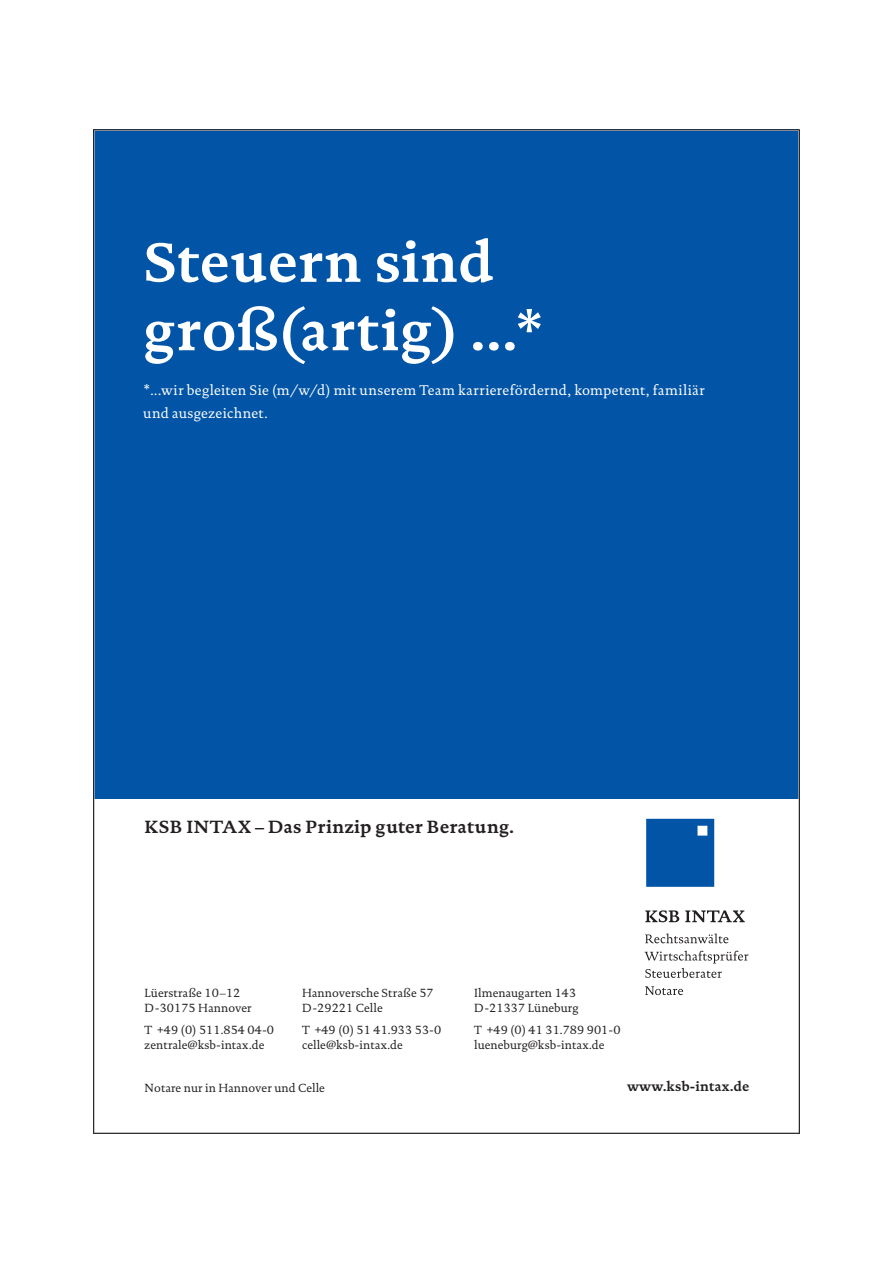
<style>
.page{position:relative;width:893px;height:1263px;background:#fff}
.page>*{position:absolute;margin:0;border:0;box-sizing:border-box;transform-origin:0 0}
.t1{font:700 57px/68.4px "DTL Documenta TOT";letter-spacing:.01em;color:#fff}
.t2{font:700 18px "DTL Documenta TOT";letter-spacing:.025em;color:#231f20}
.t3{font:14.25px/22.5px "DTL Documenta TOT";letter-spacing:.025em;color:#fff}
.t4{font:700 13.5px "DTL Documenta TOT";letter-spacing:.01em;color:#231f20}
.t5{font:12px/15px "DTL Documenta TOT";letter-spacing:.005em;color:#231f20}
</style>
<div class="page">
<div style="left:94px;top:130px;width:705px;height:669px;background:#0154a6"></div>
<svg style="left:645px;top:910px;width:34px;height:12px"></svg>
<svg style="left:685px;top:910px;width:60px;height:12px"></svg>
<svg style="left:645px;top:933px;width:83px;height:10px"></svg>
<svg style="left:645px;top:951px;width:103px;height:27px"></svg>
<svg style="left:645px;top:986px;width:38px;height:9px"></svg>
<div style="left:646px;top:819px;width:68px;height:68px;background:#0154a6"></div>
<h1 class="t1" style="left:143px;top:227px;width:403px">Steuern sind groß(artig) ...*</h1>
<p class="t3" style="left:143px;top:379px;width:563px">*...wir begleiten Sie (m/w/d) mit unserem Team karrierefördernd, kompetent, familiär und ausgezeichnet.</p>
<h2 class="t2" style="left:145px;top:815px;width:371px">KSB INTAX – Das Prinzip guter Beratung.</h2>
<p class="t5" style="left:145px;top:985px;width:109px">Lüerstraße 10–12<br>D-30175 Hannover</p>
<p class="t5" style="left:145px;top:1022px;width:131px">T +49 (0) 511.854 04-0 zentrale@ksb-intax.de</p>
<p class="t5" style="left:302px;top:985px;width:133px">Hannoversche Straße 57<br>D-29221 Celle</p>
<p class="t5" style="left:302px;top:1022px;width:141px">T +49 (0) 51 41.933 53-0 celle@ksb-intax.de</p>
<p class="t5" style="left:474px;top:985px;width:106px">Ilmenaugarten 143<br>D-21337 Lüneburg</p>
<p class="t5" style="left:474px;top:1022px;width:148px">T +49 (0) 41 31.789 901-0 lueneburg@ksb-intax.de</p>
<p class="t5" style="left:145px;top:1080px;width:182px">Notare nur in Hannover und Celle</p>
<p class="t4" style="left:627px;top:1078px;width:124px">www.ksb-intax.de</p>
</div>
